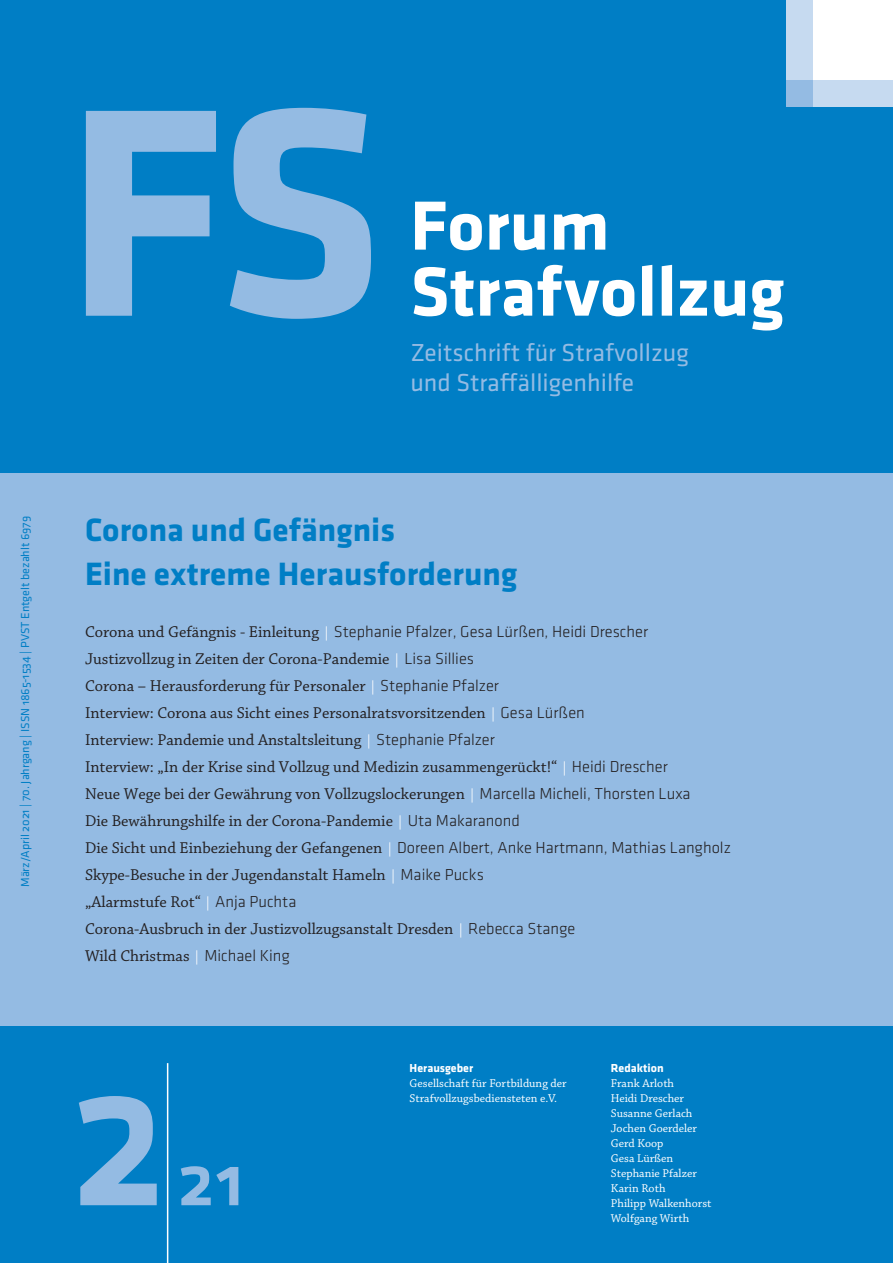
<style>
.page{position:relative;width:893px;height:1263px;background:#fff}
.page>*{position:absolute;margin:0;border:0;box-sizing:border-box;transform-origin:0 0}
.t1{font:700 307.5px "Klavika";color:#94bbe3}
.t2{font:500 210px "Klavika";color:#94bbe3;scale:.93 1}
.t3{font:500 75px "Klavika";color:#94bbe3}
.t4{font:700 72px/66px "Klavika";color:#fff}
.t5{font:700 33.45px/43.5px "Klavika";color:#007ec5}
.t6{font:25.5px/30.6px "Klavika";color:#94bbe3}
.t7{font:16.5px/27px "Chaparral Pro";color:#231f20}
.t8{font:300 16.5px "Klavika";color:#231f20}
.t9{font:12px/15px "Chaparral Pro";color:#fff}
.t10{font:12px "Klavika";color:#007ec5}
.t11{font:700 12px "Klavika";color:#fff}
.s1{font-family:"Chaparral Pro";font-weight:400}
.s2{font-family:"Chaparral Pro";font-weight:400;font-size:14.25px;color:#fff}
.s3{font-size:14.25px;color:#fff}
.s4{font-family:"Klavika";font-weight:300}
</style>
<div class="page">
<div style="left:0;top:0;width:893px;height:474px;background:#007ec5"></div>
<div style="left:787px;top:0;width:106px;height:106px;background:#fff"></div>
<div style="left:787px;top:0;width:26px;height:106px;background:#c6daf0"></div>
<div style="left:787px;top:80px;width:106px;height:26px;background:#c6daf0"></div>
<div style="left:787px;top:80px;width:26px;height:26px;background:#94bbe3"></div>
<div style="left:0;top:474px;width:893px;height:631px;background:#94bbe3"></div>
<div style="left:0;top:1027px;width:893px;height:236px;background:#007ec5"></div>
<hr style="left:167px;top:1063px;width:1px;height:200px;background:#fff">
<h1 class="t1" style="left:66px;top:46px;width:319px">FS</h1>
<h3 class="t4" style="left:410px;top:194px;width:376px">Forum<br>Strafvollzug</h3>
<h3 class="t6" style="left:410px;top:337px;width:280px">Zeitschrift für Strafvollzug und Straffälligenhilfe</h3>
<p class="t10" style="left:19px;top:887px;width:372px;rotate:-90deg">März/April 2021 | 70. Jahrgang | ISSN 1865-1534 | PVST Entgelt bezahlt 6979</p>
<h3 class="t5" style="left:85px;top:509px;width:434px">Corona und Gefängnis<br>Eine extreme Herausforderung</h3>
<p class="t8" style="left:85px;top:623px;width:565px"><span class="s1">Corona und Gefängnis - Einleitung</span> <span class="s2">|</span> Stephanie Pfalzer, Gesa Lürßen, Heidi Drescher</p>
<p class="t7" style="left:85px;top:646px;width:607px">Justizvollzug in Zeiten der Corona-Pandemie <span class="s3">|</span> <span class="s4">Lisa Sillies<br></span>Corona – Herausforderung für Personaler <span class="s3">|</span> <span class="s4">Stephanie Pfalzer<br></span>Interview: Corona aus Sicht eines Personalratsvorsitzenden <span class="s3">|</span> <span class="s4">Gesa Lürßen<br></span>Interview: Pandemie und Anstaltsleitung <span class="s3">|</span> <span class="s4">Stephanie Pfalzer<br></span>Interview: „In der Krise sind Vollzug und Medizin zusammengerückt!“ <span class="s3">|</span> <span class="s4">Heidi Drescher </span>Neue Wege bei der Gewährung von Vollzugslockerungen <span class="s3">|</span> <span class="s4">Marcella Micheli, Thorsten Luxa </span>Die Bewährungshilfe in der Corona-Pandemie <span class="s3">|</span> <span class="s4">Uta Makaranond</span></p>
<p class="t8" style="left:85px;top:839px;width:647px"><span class="s1">Die Sicht und Einbeziehung der Gefangenen</span> <span class="s2">|</span> Doreen Albert, Anke Hartmann, Mathias Langholz</p>
<p class="t7" style="left:85px;top:862px;width:492px">Skype-Besuche in der Jugendanstalt Hameln <span class="s3">|</span> <span class="s4">Maike Pucks<br></span>„Alarmstufe Rot“ <span class="s3">|</span> <span class="s4">Anja Puchta<br></span>Corona-Ausbruch in der Justizvollzugsanstalt Dresden <span class="s3">|</span> <span class="s4">Rebecca Stange </span>Wild Christmas <span class="s3">|</span> <span class="s4">Michael King</span></p>
<h2 class="t2" style="left:68px;top:1021px;width:109px">2</h2>
<h3 class="t3" style="left:177px;top:1139px;width:69px">21</h3>
<p class="t11" style="left:410px;top:1061px;width:65px">Herausgeber</p>
<p class="t9" style="left:410px;top:1076px;width:158px">Gesellschaft für Fortbildung der<br>Strafvollzugsbediensteten e.V.</p>
<p class="t11" style="left:611px;top:1061px;width:54px">Redaktion</p>
<p class="t9" style="left:611px;top:1076px;width:102px">Frank Arloth<br>Heidi Drescher<br>Susanne Gerlach<br>Jochen Goerdeler<br>Gerd Koop<br>Gesa Lürßen<br>Stephanie Pfalzer<br>Karin Roth<br>Philipp Walkenhorst<br>Wolfgang Wirth</p>
</div>
